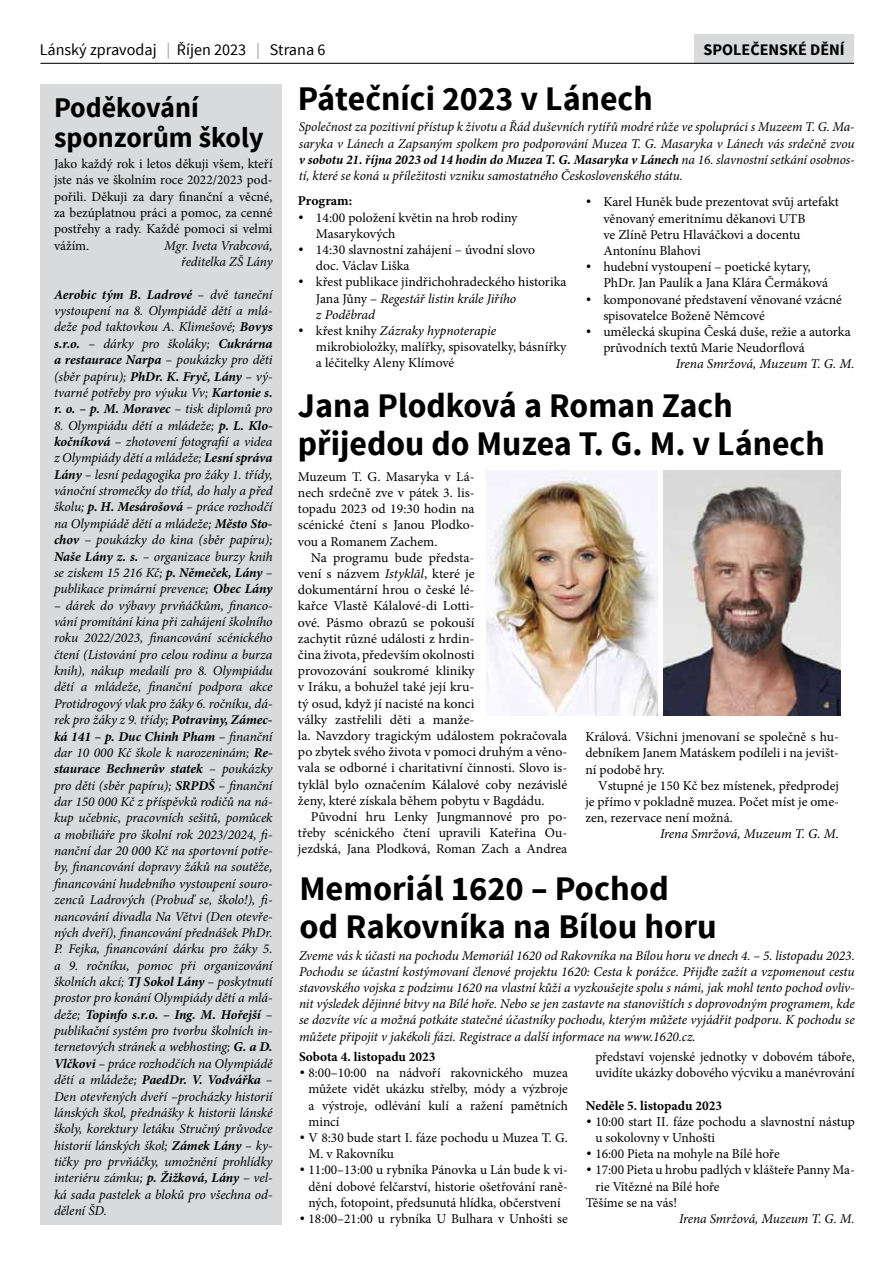
<style>
.page{position:relative;width:893px;height:1263px;background:#fff}
.page>*{position:absolute;margin:0;border:0;box-sizing:border-box;transform-origin:0 0}
.t1{font:700 34.5px/37.5px "Source Sans Pro";color:#000}
.t2{font:700 28.5px/30.2px "Source Sans Pro";letter-spacing:-.005em;color:#000}
.t3{font:16.2px "Source Sans Pro";color:#000}
.t4{font:700 16.2px "Source Sans Pro";color:#000}
.t5{font:italic 13.5px/16.4px "Minion Pro";letter-spacing:-.005em;color:#000;text-align:justify}
.t6{font:13.5px/16.2px "Minion Pro";color:#000}
.t7{font:700 13.5px "Minion Pro";color:#000}
.s1{color:#9c9e9f}
.s2{font-weight:700}
.s3{font-family:"Gotham"}
.s4{font-style:italic}
</style>
<div class="page">
<div style="left:694px;top:34px;width:161px;height:30px;background:#d9dadb"></div>
<hr style="left:40px;top:63px;width:853px;height:1px;background:#000">
<div style="left:855px;top:33px;width:38px;height:48px;background:#fff"></div>
<div style="left:40px;top:85px;width:242px;height:1140px;background:#d9dadb"></div>
<img style="left:664px;top:471px;width:177px;height:245px">
<img style="left:486px;top:471px;width:172px;height:245px">
<p class="t3" style="left:40px;top:39px;width:287px">Lánský zpravodaj <span class="s1">|</span> Říjen 2023 <span class="s1">|</span> Strana 6</p>
<p class="t4" style="left:703px;top:39px;width:143px">společenské dění</p>
<h2 class="t2" style="left:54px;top:93px;width:211px">Poděkování sponzorům školy</h2>
<p class="t6" style="left:54px;top:155px;width:220px;text-align:justify">Jako každý rok i letos děkuji všem, kteří jste nás ve školním roce 2022/2023 pod&shy;pořili. Děkuji za dary finanční a věcné, za bezúplatnou práci a pomoc, za cenné postřehy a rady. Každé pomoci si velmi vážím.</p>
<h1 class="t1" style="left:298px;top:81px;width:356px">Pátečníci 2023 v Lánech</h1>
<p class="t5" style="left:299px;top:119px;width:557px">Společnost za pozitivní přístup k životu a Řád duševních rytířů modré růže ve spolupráci s Muzeem T. G. Ma&shy;saryka v Lánech a Zapsaným spolkem pro podporování Muzea T. G. Masaryka v Lánech vás srdečně zvou <span class="s2">v sobotu 21. října 2023 od 14 hodin do Muzea T. G. Masaryka v Lánech</span> na 16. slavnostní setkání osobnos&shy;tí, které se koná u příležitosti vzniku samostatného Československého státu.</p>
<p class="t7" style="left:298px;top:192px;width:56px">Program:</p>
<p class="t6" style="left:316px;top:209px;width:203px;text-indent:-18px"><span class="s3">•</span> 14:00 položení květin na hrob rodiny<br>Masarykových</p>
<p class="t6" style="left:316px;top:242px;width:221px;text-indent:-18px"><span class="s3">•</span> 14:30 slavnostní zahájení – úvodní slovo doc. Václav Liška</p>
<p class="t6" style="left:316px;top:274px;width:252px;text-indent:-18px"><span class="s3">•</span> křest publikace jindřichohradeckého historika<br>Jana Jůny – <span class="s4">Regestář listin krále Jiřího<br>z Poděbrad</span></p>
<p class="t6" style="left:316px;top:323px;width:252px;text-indent:-18px"><span class="s3">•</span> křest knihy <span class="s4">Zázraky hypnoterapie </span>mikrobioložky, malířky, spisovatelky, básnířky a léčitelky Aleny Klímové</p>
<p class="t6" style="left:603px;top:194px;width:237px;text-indent:-18px"><span class="s3">•</span> Karel Huněk bude prezentovat svůj artefakt věnovaný emeritnímu děkanovi UTB<br>ve Zlíně Petru Hlaváčkovi a docentu Antonínu Blahovi</p>
<p class="t6" style="left:603px;top:259px;width:226px;text-indent:-18px"><span class="s3">•</span> hudební vystoupení – poetické kytary,<br>PhDr. Jan Paulík a Jana Klára Čermáková</p>
<p class="t6" style="left:603px;top:291px;width:240px;text-indent:-18px"><span class="s3">•</span> komponované představení věnované vzácné spisovatelce Boženě Němcové</p>
<p class="t6" style="left:603px;top:324px;width:249px;text-indent:-18px"><span class="s3">•</span> umělecká skupina Česká duše, režie a autorka průvodních textů Marie Neudorflová</p>
<p class="t5" style="left:676px;top:356px;width:180px">Irena Smržová, Muzeum T. G. M.</p>
<p class="t5" style="left:164px;top:237px;width:110px;text-align:right">Mgr. Iveta Vrabcová, ředitelka ZŠ Lány</p>
<p class="t5" style="left:54px;top:286px;width:220px"><span class="s2">Aerobic tým B. Ladrové</span> – dvě taneční vystoupení na 8. Olympiádě dětí a mlá&shy;deže pod taktovkou A. Klimešové; <span class="s2">Bovys s.r.o.</span> – dárky pro školáky; <span class="s2">Cukrárna a restaurace Narpa</span> – poukázky pro děti (sběr papíru); <span class="s2">PhDr. K. Fryč, Lány</span> – vý&shy;tvarné potřeby pro výuku Vv; <span class="s2">Kartonie s. r. o. – p. M. Moravec</span> – tisk diplomů pro</p>
<p class="t5" style="left:54px;top:417px;width:220px">8. Olympiádu dětí a mládeže; <span class="s2">p. L. Klo&shy;kočníková</span> – zhotovení fotografií a videa z Olympiády dětí a mládeže; <span class="s2">Lesní správa Lány</span> – lesní pedagogika pro žáky 1. třídy, vánoční stromečky do tříd, do haly a před školu; <span class="s2">p. H. Mesárošová</span> – práce rozhodčí na Olympiádě dětí a mládeže; <span class="s2">Město Sto&shy;chov</span> – poukázky do kina (sběr papíru); <span class="s2">Naše Lány z. s.</span> – organizace burzy knih se ziskem 15 216 Kč; <span class="s2">p. Němeček, Lány</span> – publikace primární prevence; <span class="s2">Obec Lány</span></p>
<p class="t5" style="left:54px;top:597px;width:220px">– dárek do výbavy prvňáčkům, financo&shy;vání promítání kina při zahájení školního roku 2022/2023, financování scénického čtení (Listování pro celou rodinu a burza knih), nákup medailí pro 8. Olympiádu dětí a mládeže, finanční podpora akce Protidrogový vlak pro žáky 6. ročníku, dá&shy;rek pro žáky z 9. třídy; <span class="s2">Potraviny, Zámec&shy;ká 141 – p. Duc Chinh Pham</span> – finanční dar 10 000 Kč škole k narozeninám; <span class="s2">Re&shy;staurace Bechnerův statek</span> – poukázky pro děti (sběr papíru); <span class="s2">SRPDŠ</span> – finanční dar 150 000 Kč z příspěvků rodičů na ná&shy;kup učebnic, pracovních sešitů, pomůcek a mobiliáře pro školní rok 2023/2024, fi&shy;nanční dar 20 000 Kč na sportovní potře&shy;by, financování dopravy žáků na soutěže, financování hudebního vystoupení souro&shy;zenců Ladrových (Probuď se, školo!), fi&shy;nancování divadla Na Větvi (Den otevře&shy;ných dveří), financování přednášek PhDr.<br>P. Fejka, financování dárku pro žáky 5. a 9. ročníku, pomoc při organizování školních akcí; <span class="s2">TJ Sokol Lány</span> – poskytnutí prostor pro konání Olympiády dětí a mlá&shy;deže; <span class="s2">Topinfo s.r.o. – Ing. M. Hořejší</span> – publikační systém pro tvorbu školních in&shy;ternetových stránek a webhosting; <span class="s2">G. a D.<br>Vlčkovi</span> – práce rozhodčích na Olympiádě dětí a mládeže; <span class="s2">PaedDr. V. Vodvářka</span> – Den otevřených dveří –procházky historií lánských škol, přednášky k historii lánské školy, korektury letáku Stručný průvodce historií lánských škol; <span class="s2">Zámek Lány</span> – ky&shy;tičky pro prvňáčky, umožnění prohlídky interiéru zámku; <span class="s2">p. Žižková, Lány</span> – vel&shy;ká sada pastelek a bloků pro všechna od&shy;dělení ŠD.</p>
<h1 class="t1" style="left:298px;top:388px;width:528px">Jana Plodková a Roman Zach přijedou do Muzea T. G. M. v Lánech</h1>
<p class="t6" style="left:298px;top:468px;width:178px;text-align:justify">Muzeum T. G. Masaryka v Lá&shy;nech srdečně zve v pátek 3. lis&shy;topadu 2023 od 19:30 hodin na scénické čtení s Janou Plodko&shy;vou a Romanem Zachem.</p>
<p class="t6" style="left:298px;top:549px;width:271px;text-indent:13px">Na programu bude předsta-<br>vení s názvem <span class="s4">Istyklāl</span>, které je<br>dokumentární hrou o české lé-<br>kařce Vlastě Kálalové-di Lotti-<br>ové. Pásmo obrazů se pokouší<br>zachytit různé události z hrdin-<br>čina života, především okolnosti<br>provozování soukromé kliniky<br>v Iráku, a bohužel také její kru-<br>tý osud, když jí nacisté na konci<br>války zastřelili děti a manže-<br>la. Navzdory tragickým událostem pokračovala po zbytek svého života v pomoci druhým a věno&shy;vala se odborné i charitativní činnosti. Slovo is&shy;tyklāl bylo označením Kálalové coby nezávislé ženy, které získala během pobytu v Bagdádu.</p>
<p class="t6" style="left:298px;top:809px;width:271px;text-align:justify;text-indent:13px">Původní hru Lenky Jungmannové pro po&shy;třeby scénického čtení upravili Kateřina Ou&shy;jezdská, Jana Plodková, Roman Zach a Andrea</p>
<p class="t6" style="left:585px;top:729px;width:255px;text-align:justify">Králová. Všichni jmenovaní se společně s hu&shy;debníkem Janem Matáskem podíleli i na jevišt&shy;ní podobě hry.</p>
<p class="t6" style="left:585px;top:777px;width:255px;text-align:justify;text-indent:13px">Vstupné je 150 Kč bez místenek, předprodej je přímo v pokladně muzea. Počet míst je ome&shy;zen, rezervace není možná.</p>
<p class="t5" style="left:660px;top:826px;width:180px">Irena Smržová, Muzeum T. G. M.</p>
<h1 class="t1" style="left:299px;top:871px;width:419px">Memoriál 1620 – Pochod<br>od Rakovníka na Bílou horu</h1>
<p class="t5" style="left:299px;top:947px;width:557px">Zveme vás k účasti na pochodu Memoriál 1620 od Rakovníka na Bílou horu ve dnech 4. – 5. listopadu 2023.<br>Pochodu se účastní kostýmovaní členové projektu 1620: Cesta k porážce. Přijďte zažít a vzpomenout cestu stavovského vojska z podzimu 1620 na vlastní kůži a vyzkoušejte spolu s námi, jak mohl tento pochod ovliv&shy;nit výsledek dějinné bitvy na Bílé hoře. Nebo se jen zastavte na stanovištích s doprovodným programem, kde se dozvíte víc a možná potkáte statečné účastníky pochodu, kterým můžete vyjádřit podporu. K pochodu se můžete připojit v jakékoli fázi. Registrace a další informace na www.1620.cz.</p>
<p class="t6" style="left:595px;top:1049px;width:261px">představí vojenské jednotky v dobovém táboře, uvidíte ukázky dobového výcviku a manévrování</p>
<p class="t7" style="left:586px;top:1096px;width:138px">Neděle 5. listopadu 2023</p>
<p class="t6" style="left:595px;top:1113px;width:261px;text-indent:-10px"><span class="s3">•</span> 10:00 start II. fáze pochodu a slavnostní nástup u sokolovny v Unhošti</p>
<p class="t6" style="left:586px;top:1146px;width:195px"><span class="s3">•</span> 16:00 Pieta na mohyle na Bílé hoře</p>
<p class="t6" style="left:586px;top:1162px;width:270px"><span class="s3">•</span> 17:00 Pieta u hrobu padlých v klášteře Panny Ma-</p>
<p class="t6" style="left:595px;top:1178px;width:126px">rie Vítězné na Bílé hoře</p>
<p class="t6" style="left:586px;top:1194px;width:93px">Těšíme se na vás!</p>
<p class="t5" style="left:679px;top:1210px;width:177px">Irena Smržová, Muzeum T. G. M.</p>
<p class="t7" style="left:299px;top:1047px;width:138px">Sobota 4. listopadu 2023</p>
<p class="t6" style="left:309px;top:1065px;width:261px;text-align:justify;text-indent:-10px"><span class="s3">•</span> 8:00–10:00 na nádvoří rakovnického muzea můžete vidět ukázku střelby, módy a výzbroje a výstroje, odlévání kulí a ražení pamětních mincí</p>
<p class="t6" style="left:309px;top:1130px;width:261px;text-indent:-10px"><span class="s3">•</span> V 8:30 bude start I. fáze pochodu u Muzea T. G.<br>M. v Rakovníku</p>
<p class="t6" style="left:309px;top:1162px;width:261px;text-align:justify;text-indent:-10px"><span class="s3">•</span> 11:00–13:00 u rybníka Pánovka u Lán bude k vi&shy;dění dobové felčarství, historie ošetřování raně&shy;ných, fotopoint, předsunutá hlídka, občerstvení</p>
<p class="t6" style="left:299px;top:1211px;width:270px"><span class="s3">•</span> 18:00–21:00 u rybníka U Bulhara v Unhošti se</p>
</div>
